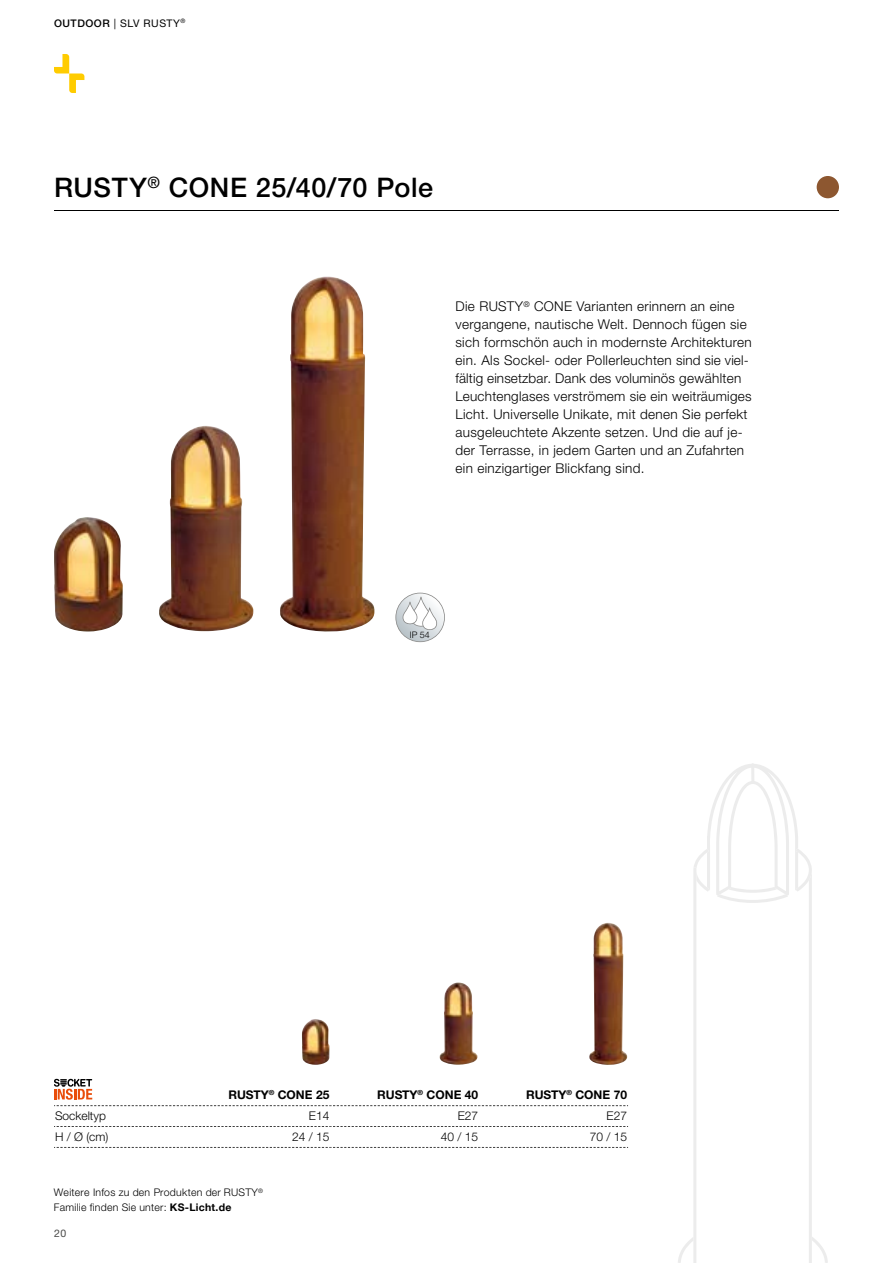
<style>
.page{position:relative;width:893px;height:1263px;background:#fff}
.page>*{position:absolute;margin:0;border:0;box-sizing:border-box;transform-origin:0 0}
.t1{font:500 27px "Helvetica Neue LTW1 G";letter-spacing:.02em;color:#000}
.t2{font:300 13.5px/18px "Helvetica Neue LTW1 G";letter-spacing:.025em;color:#000}
.t3{font:300 12px "Helvetica Neue LTW1 G";color:#000}
.t4{font:700 12px "Helvetica Neue LTW1 G";color:#000}
.t5{font:300 10.5px/14.5px "Helvetica Neue LTW1 G";letter-spacing:.025em;color:#000}
.t6{font:10.5px "Helvetica Neue LTW1 G";letter-spacing:.05em;color:#000}
.t7{font:10.5px "Helvetica Neue LTW1 G";color:#494948}
.t8{font:300 9px "Helvetica Neue LTW1 G";color:#000}
.s1{font-weight:500}
.s2{font-family:"Helvetica Neue";font-weight:700}
</style>
<div class="page">
<hr style="left:892px;top:0;width:1px;height:1263px;background:#f2f3f3">
<svg style="left:54px;top:54px;width:30px;height:39px"></svg>
<hr style="left:54px;top:210px;width:785px;height:1px;background:#000">
<img style="left:817px;top:176px;width:22px;height:22px;border-radius:11px">
<img style="left:159px;top:426px;width:94px;height:205px">
<img style="left:280px;top:277px;width:94px;height:355px">
<img style="left:54px;top:517px;width:69px;height:114px">
<svg style="left:395px;top:593px;width:50px;height:49px"></svg>
<svg style="left:707px;top:763px;width:91px;height:85px"></svg>
<svg style="left:694px;top:848px;width:118px;height:19px"></svg>
<svg style="left:678px;top:867px;width:150px;height:396px"></svg>
<img style="left:440px;top:982px;width:37px;height:82px">
<img style="left:589px;top:923px;width:38px;height:142px">
<img style="left:302px;top:1019px;width:27px;height:46px">
<svg style="left:54px;top:1079px;width:574px;height:27px"></svg>
<svg style="left:54px;top:1126px;width:574px;height:1px"></svg>
<svg style="left:54px;top:1147px;width:574px;height:1px"></svg>
<p class="t6" style="left:54px;top:16px;width:133px"><span class="s1">OUTDOOR</span> | SLV RUSTY<sup>®</sup></p>
<h1 class="t1" style="left:54px;top:171px;width:381px">RUSTY<sup>®</sup> CONE 25/40/70 Pole</h1>
<p class="t2" style="left:455px;top:298px;width:298px">Die RUSTY<sup>®</sup> CONE Varianten erinnern an eine vergangene, nautische Welt. Dennoch fügen sie sich formschön auch in modernste Architekturen ein. Als Sockel- oder Pollerleuchten sind sie viel&shy;fältig einsetzbar. Dank des voluminös gewählten Leuchtenglases verströmem sie ein weiträumiges Licht. Universelle Unikate, mit denen Sie perfekt ausgeleuchtete Akzente setzen. Und die auf je&shy;der Terrasse, in jedem Garten und an Zufahrten ein einzigartiger Blickfang sind.</p>
<p class="t8" style="left:410px;top:629px;width:22px">IP 54</p>
<p class="t4" style="left:228px;top:1087px;width:102px">RUSTY<sup>®</sup> CONE 25</p>
<p class="t4" style="left:377px;top:1087px;width:102px">RUSTY<sup>®</sup> CONE 40</p>
<p class="t4" style="left:526px;top:1087px;width:102px">RUSTY<sup>®</sup> CONE 70</p>
<p class="t3" style="left:55px;top:1109px;width:52px">Sockeltyp</p>
<p class="t3" style="left:309px;top:1109px;width:22px">E14</p>
<p class="t3" style="left:458px;top:1109px;width:22px">E27</p>
<p class="t3" style="left:607px;top:1109px;width:22px">E27</p>
<p class="t3" style="left:55px;top:1129px;width:55px">H / Ø (cm)</p>
<p class="t3" style="left:292px;top:1129px;width:39px">24 / 15</p>
<p class="t3" style="left:441px;top:1129px;width:39px">40 / 15</p>
<p class="t3" style="left:590px;top:1129px;width:39px">70 / 15</p>
<p class="t5" style="left:54px;top:1185px;width:211px">Weitere Infos zu den Produkten der RUSTY<sup>®<br></sup>Familie finden Sie unter: <span class="s2">KS-Licht.de</span></p>
<p class="t7" style="left:54px;top:1227px;width:14px">20</p>
</div>
